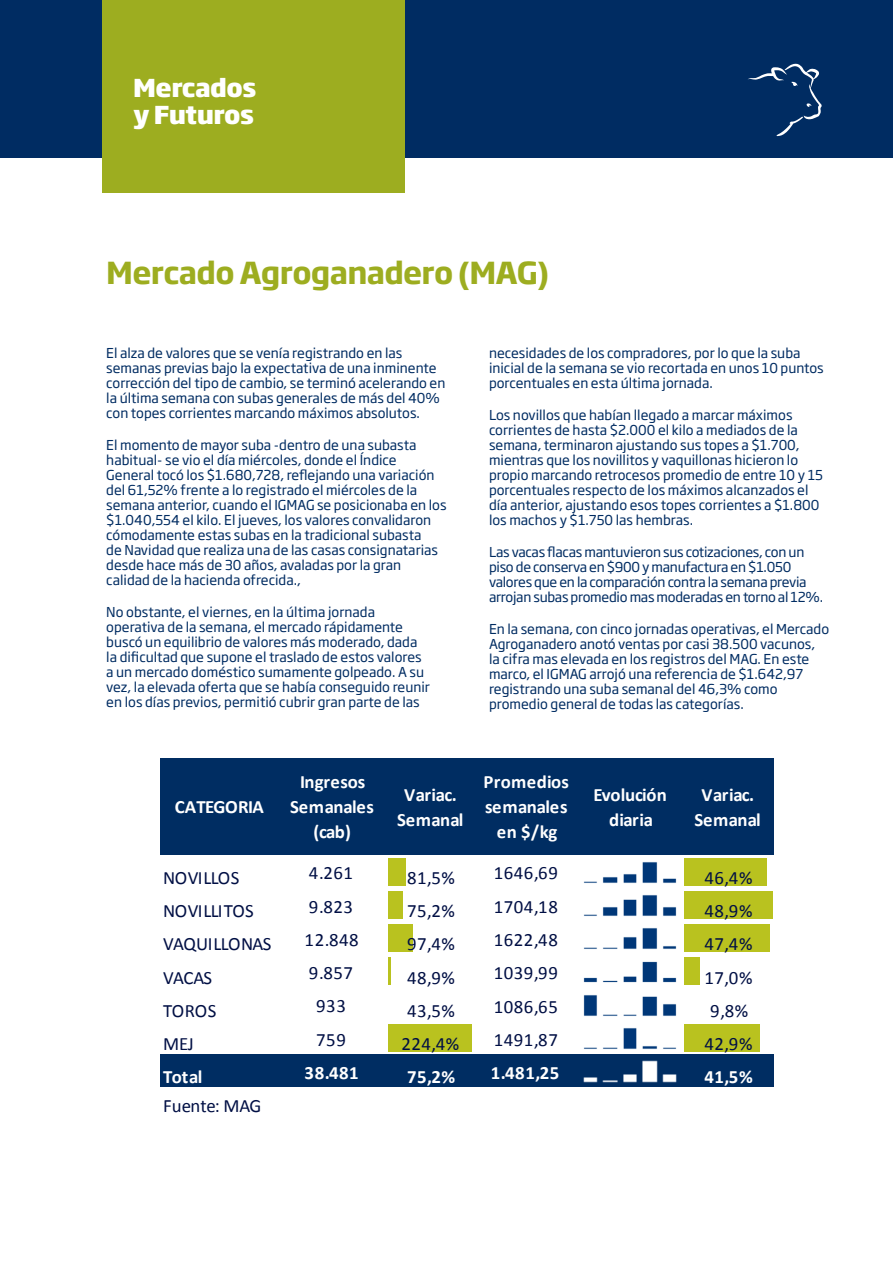
<style>
.page{position:relative;width:893px;height:1263px;background:#fff}
.page>*{position:absolute;margin:0;border:0;box-sizing:border-box;transform-origin:0 0}
.t1{font:700 30px "Soho Gothic Pro";letter-spacing:-.025em;color:#9dad20}
.t2{font:800 24.45px "Soho Gothic Pro";letter-spacing:-.02em;color:#fff}
.t3{font:18.75px "Calibri";letter-spacing:.03em;color:#000f44}
.t4{font:700 18.75px/24.6px "Calibri";color:#fff;text-align:center}
.t5{font:18.75px "Calibri";letter-spacing:-.03em;color:#000f44}
.t6{font:18.75px "Calibri";letter-spacing:-.01em;color:#000f44}
.t7{font:700 18.75px "Calibri";letter-spacing:-.025em;color:#fff}
.t8{font:13.5px/15px "Soho Gothic Pro";color:#002c62}
.t9{font:13.5px/15px "Soho Gothic Pro";letter-spacing:-.02em;color:#002c62}
</style>
<div class="page">
<div style="left:0;top:0;width:893px;height:157px;background:#002c62"></div>
<svg style="left:748px;top:64px;width:74px;height:73px"></svg>
<div style="left:102px;top:0;width:303px;height:193px;background:#9dad20"></div>
<div style="left:160px;top:758px;width:615px;height:98px;background:#002d62"></div>
<hr style="left:774px;top:758px;width:1px;height:98px;background:#fff">
<div style="left:160px;top:855px;width:615px;height:34px;background:#fff"></div>
<div style="left:388px;top:858px;width:18px;height:27px;background:#b9c21f"></div>
<img style="left:583px;top:862px;width:94px;height:21px">
<div style="left:684px;top:858px;width:83px;height:27px;background:#b9c21f"></div>
<div style="left:388px;top:891px;width:15px;height:27px;background:#b9c21f"></div>
<img style="left:583px;top:895px;width:94px;height:21px">
<div style="left:684px;top:891px;width:88px;height:27px;background:#b9c21f"></div>
<div style="left:388px;top:924px;width:25px;height:28px;background:#b9c21f"></div>
<img style="left:583px;top:928px;width:94px;height:21px">
<div style="left:684px;top:924px;width:85px;height:28px;background:#b9c21f"></div>
<hr style="left:388px;top:957px;width:3px;height:28px;background:#b9c21f">
<div style="left:684px;top:957px;width:16px;height:28px;background:#b9c21f"></div>
<div style="left:388px;top:1024px;width:84px;height:27px;background:#b9c21f"></div>
<img style="left:583px;top:1028px;width:94px;height:21px">
<div style="left:684px;top:1024px;width:75px;height:27px;background:#b9c21f"></div>
<div style="left:160px;top:1054px;width:615px;height:35px;background:#002d62"></div>
<hr style="left:774px;top:1054px;width:1px;height:35px;background:#fff">
<img style="left:579px;top:1060px;width:102px;height:28px">
<div style="left:160px;top:1088px;width:615px;height:30px;background:#fff"></div>
<p class="t2" style="left:133px;top:68px;width:125px">Mercados</p>
<p class="t2" style="left:133px;top:95px;width:122px">y Futuros</p>
<p class="t1" style="left:106px;top:249px;width:444px">Mercado Agroganadero (MAG)</p>
<p class="t8" style="left:106px;top:344px;width:341px">El alza de valores que se venía registrando en las semanas previas bajo la expectativa de una inminente corrección del tipo de cambio, se terminó acelerando en la última semana con subas generales de más del 40% con topes corrientes marcando máximos absolutos.</p>
<p class="t8" style="left:106px;top:436px;width:342px">El momento de mayor suba -dentro de una subasta habitual- se vio el día miércoles, donde el Índice General tocó los $1.680,728, reflejando una variación del 61,52% frente a lo registrado el miércoles de la semana anterior, cuando el IGMAG se posicionaba en los $1.040,554 el kilo. El jueves, los valores convalidaron cómodamente estas subas en la tradicional subasta<br>de Navidad que realiza una de las casas consignatarias desde hace más de 30 años, avaladas por la gran calidad de la hacienda ofrecida.,</p>
<p class="t8" style="left:106px;top:603px;width:325px">No obstante, el viernes, en la última jornada operativa de la semana, el mercado rápidamente buscó un equilibrio de valores más moderado, dada la dificultad que supone el traslado de estos valores a un mercado doméstico sumamente golpeado. A su vez, la elevada oferta que se había conseguido reunir en los días previos, permitió cubrir gran parte de las</p>
<p class="t8" style="left:489px;top:344px;width:336px">necesidades de los compradores, por lo que la suba inicial de la semana se vio recortada en unos 10 puntos porcentuales en esta última jornada.</p>
<p class="t8" style="left:489px;top:406px;width:336px">Los novillos que habían llegado a marcar máximos corrientes de hasta $2.000 el kilo a mediados de la semana, terminaron ajustando sus topes a $1.700, mientras que los novillitos y vaquillonas hicieron lo propio marcando retrocesos promedio de entre 10 y 15 porcentuales respecto de los máximos alcanzados el día anterior, ajustando esos topes corrientes a $1.800 los machos y $1.750 las hembras.</p>
<p class="t9" style="left:489px;top:543px;width:336px">Las vacas flacas mantuvieron sus cotizaciones, con un piso de conserva en $900 y manufactura en $1.050 valores que en la comparación contra la semana previa arrojan subas promedio mas moderadas en torno al 12%.</p>
<p class="t8" style="left:489px;top:620px;width:342px">En la semana, con cinco jornadas operativas, el Mercado Agroganadero anotó ventas por casi 38.500 vacunos, la cifra mas elevada en los registros del MAG. En este marco, el IGMAG arrojó una referencia de $1.642,97 registrando una suba semanal del 46,3% como promedio general de todas las categorías.</p>
<p class="t7" style="left:175px;top:793px;width:91px">CATEGORIA</p>
<p class="t4" style="left:290px;top:769px;width:85px">Ingresos<br>Semanales (cab)</p>
<p class="t4" style="left:397px;top:782px;width:68px">Variac.<br>Semanal</p>
<p class="t4" style="left:484px;top:769px;width:87px">Promedios semanales en $/kg</p>
<p class="t4" style="left:593px;top:782px;width:75px">Evolución diaria</p>
<p class="t4" style="left:694px;top:782px;width:68px">Variac.<br>Semanal</p>
<p class="t5" style="left:163px;top:864px;width:78px">NOVILLOS</p>
<p class="t3" style="left:309px;top:860px;width:46px">4.261</p>
<p class="t3" style="left:407px;top:864px;width:49px">81,5%</p>
<p class="t3" style="left:494px;top:860px;width:66px">1646,69</p>
<p class="t3" style="left:704px;top:864px;width:49px">46,4%</p>
<p class="t5" style="left:163px;top:898px;width:92px">NOVILLITOS</p>
<p class="t3" style="left:309px;top:893px;width:46px">9.823</p>
<p class="t3" style="left:407px;top:898px;width:49px">75,2%</p>
<p class="t3" style="left:494px;top:893px;width:66px">1704,18</p>
<p class="t3" style="left:704px;top:898px;width:49px">48,9%</p>
<p class="t5" style="left:163px;top:931px;width:110px">VAQUILLONAS</p>
<p class="t3" style="left:305px;top:927px;width:56px">12.848</p>
<p class="t3" style="left:407px;top:931px;width:49px">97,4%</p>
<p class="t3" style="left:494px;top:927px;width:66px">1622,48</p>
<p class="t3" style="left:704px;top:931px;width:49px">47,4%</p>
<p class="t3" style="left:163px;top:964px;width:50px">VACAS</p>
<p class="t3" style="left:309px;top:960px;width:46px">9.857</p>
<p class="t3" style="left:407px;top:964px;width:49px">48,9%</p>
<p class="t3" style="left:494px;top:960px;width:66px">1039,99</p>
<p class="t3" style="left:704px;top:964px;width:49px">17,0%</p>
<p class="t3" style="left:163px;top:997px;width:55px">TOROS</p>
<p class="t3" style="left:316px;top:993px;width:31px">933</p>
<p class="t3" style="left:407px;top:997px;width:49px">43,5%</p>
<p class="t3" style="left:494px;top:993px;width:66px">1086,65</p>
<p class="t3" style="left:710px;top:997px;width:39px">9,8%</p>
<p class="t3" style="left:163px;top:1031px;width:32px">MEJ</p>
<p class="t3" style="left:316px;top:1026px;width:31px">759</p>
<p class="t3" style="left:401px;top:1031px;width:60px">224,4%</p>
<p class="t3" style="left:494px;top:1026px;width:66px">1491,87</p>
<p class="t3" style="left:704px;top:1031px;width:49px">42,9%</p>
<p class="t4" style="left:163px;top:1064px;width:41px">Total</p>
<p class="t4" style="left:305px;top:1060px;width:56px">38.481</p>
<p class="t4" style="left:407px;top:1064px;width:50px">75,2%</p>
<p class="t4" style="left:491px;top:1060px;width:70px">1.481,25</p>
<p class="t4" style="left:704px;top:1064px;width:50px">41,5%</p>
<p class="t6" style="left:163px;top:1093px;width:100px">Fuente: MAG</p>
</div>
